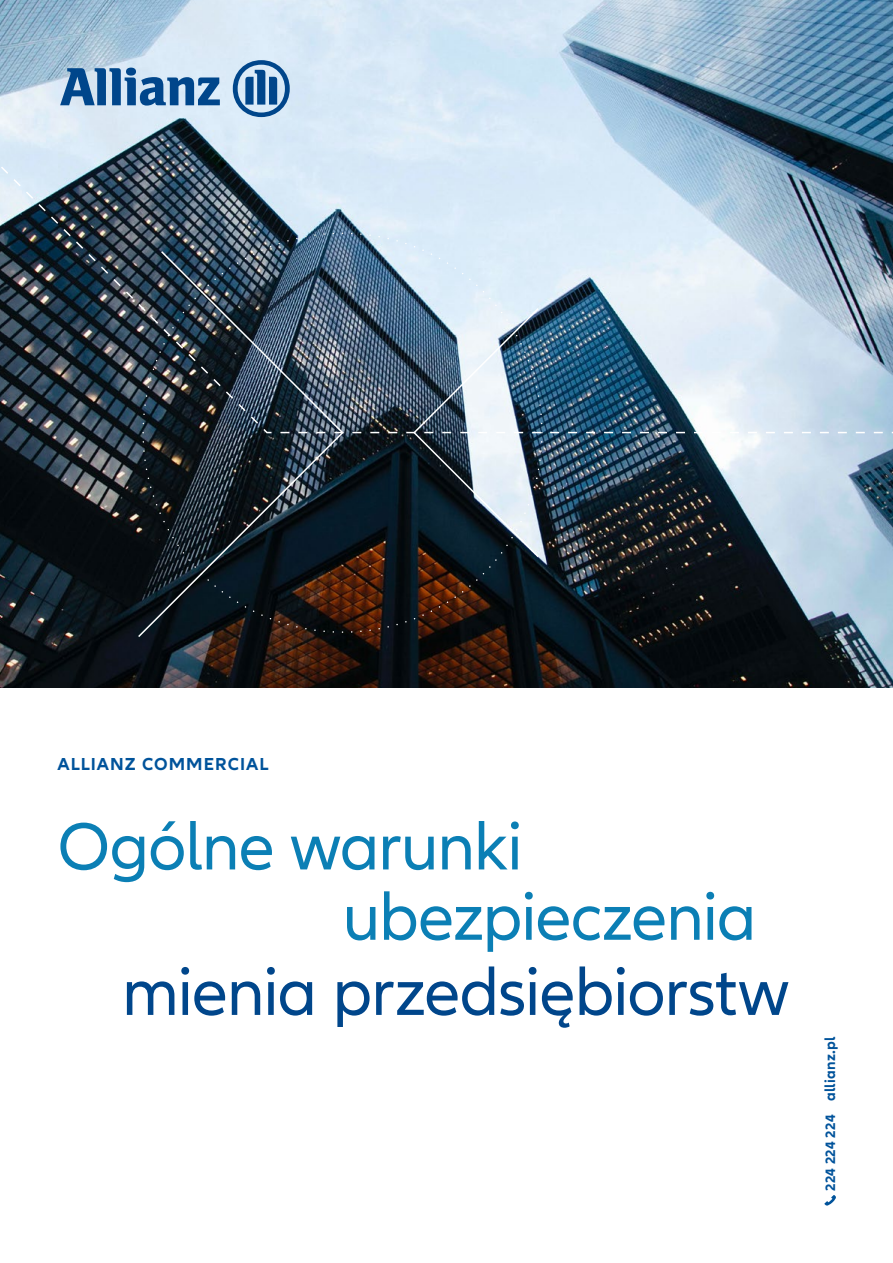
<style>
.page{position:relative;width:893px;height:1263px;background:#fff}
.page>*{position:absolute;margin:0;border:0;box-sizing:border-box;transform-origin:0 0}
.t1{font:69px/70.3px "Allianz Neo";letter-spacing:-.02em;color:#0b7fb5}
.t2{font:69px "Allianz Neo";letter-spacing:-.015em;color:#00468b}
.t3{font:700 18px "Allianz Neo";letter-spacing:.06em;color:#00539b}
.t4{font:700 15px "Allianz Neo";letter-spacing:.015em;color:#00539b}
.s1{font-size:14.1px}
</style>
<div class="page">
<svg style="left:824px;top:1195px;width:12px;height:11px"></svg>
<img style="left:0;top:0;width:893px;height:688px">
<img style="left:0;top:143px;width:893px;height:291px">
<svg style="left:137px;top:250px;width:208px;height:389px"></svg>
<img style="left:142px;top:232px;width:751px;height:402px">
<svg style="left:60px;top:68px;width:160px;height:38px"></svg>
<svg style="left:233px;top:60px;width:57px;height:57px"></svg>
<p class="t3" style="left:57px;top:754px;width:213px">ALLIANZ COMMERCIAL</p>
<p class="t1" style="left:343px;top:813px;width:415px;text-indent:-285px">Ogólne warunki ubezpieczenia</p>
<p class="t2" style="left:122px;top:953px;width:669px">mienia przedsiębiorstw</p>
<p class="t4" style="left:821px;top:1191px;width:156px;rotate:-90deg"><span class="s1">224 224 224</span> allianz.pl</p>
</div>
